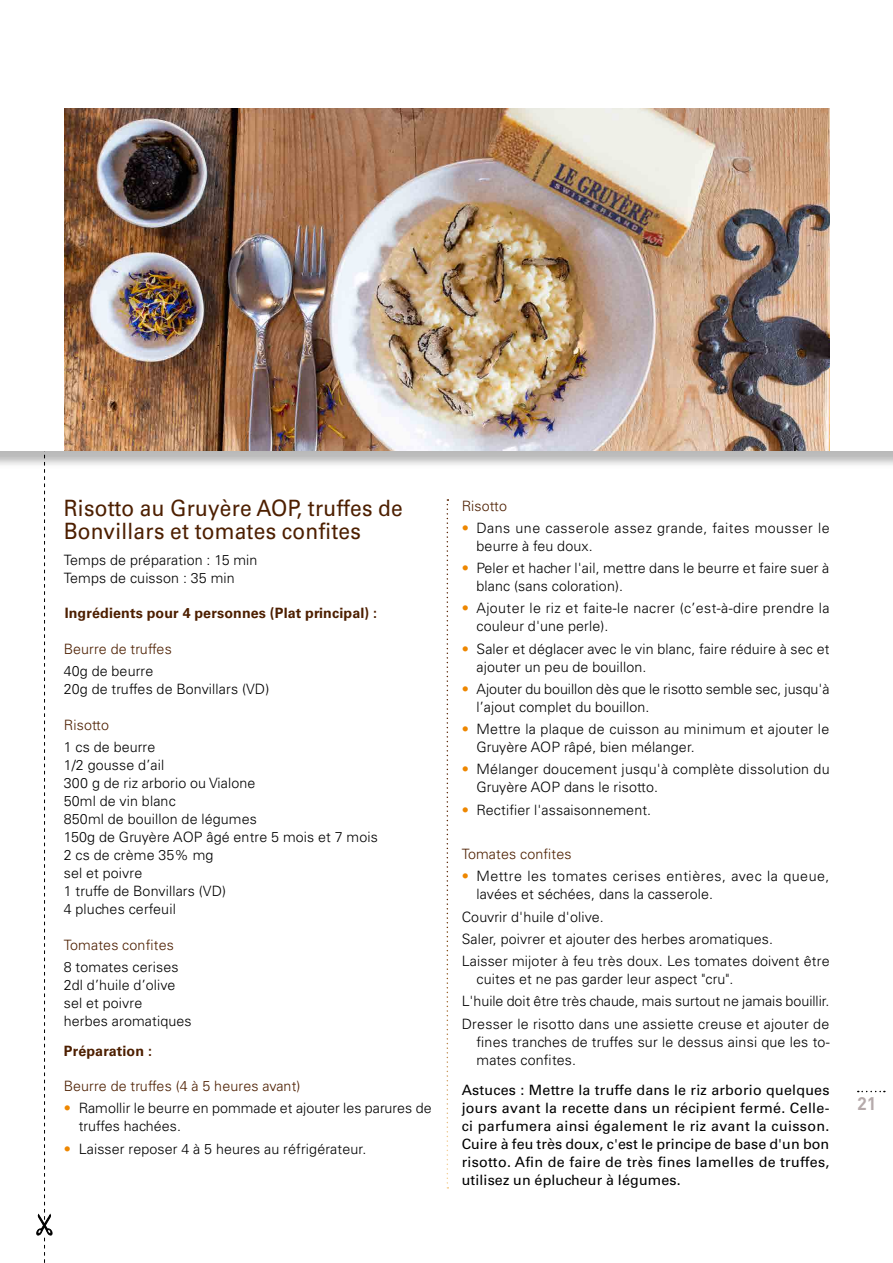
<style>
.page{position:relative;width:893px;height:1263px;background:#fff}
.page>*{position:absolute;margin:0;border:0;box-sizing:border-box;transform-origin:0 0}
.t1{font:22.5px/22.5px "Univers";letter-spacing:.01em;color:#4d1f00;scale:.93 1}
.t2{font:700 18px "DIN";color:#b5aaab}
.t3{font:300 14.25px/18px "Univers";letter-spacing:.01em;color:#000}
.t4{font:14.25px/18px "Univers";letter-spacing:.01em;color:#000;text-align:justify}
.t5{font:300 14.25px/18px "Univers";letter-spacing:.035em;color:#000}
.t6{font:300 14.25px "Univers";letter-spacing:.01em;color:#4d1f00}
.t7{font:700 14.25px "Univers";letter-spacing:.01em;color:#4d1f00}
.s1{color:#ee8700}
</style>
<div class="page">
<svg style="left:858px;top:1091px;width:27px;height:1px"></svg>
<svg style="left:36px;top:469px;width:16px;height:794px"></svg>
<div style="left:0;top:0;width:893px;height:469px;background:#000;opacity:.28"></div>
<div style="left:0;top:0;width:893px;height:450px;background:#fff"></div>
<svg style="left:447px;top:499px;width:1px;height:689px"></svg>
<img style="left:65px;top:108px;width:764px;height:342px">
<h1 class="t1" style="left:64px;top:497px;width:366px">Risotto au Gruyère AOP, truffes de<br>Bonvillars et tomates confites</h1>
<p class="t3" style="left:64px;top:551px;width:195px">Temps de préparation : 15 min<br>Temps de cuisson : 35 min</p>
<p class="t7" style="left:65px;top:605px;width:314px">Ingrédients pour 4 personnes (Plat principal) :</p>
<p class="t6" style="left:64px;top:640px;width:109px">Beurre de truffes</p>
<p class="t3" style="left:64px;top:662px;width:207px">40g de beurre<br>20g de truffes de Bonvillars (VD)</p>
<p class="t6" style="left:64px;top:716px;width:47px">Risotto</p>
<p class="t3" style="left:64px;top:738px;width:316px">1 cs de beurre<br>1/2 gousse d’ail<br>300 g de riz arborio ou Vialone<br>50ml de vin blanc<br>850ml de bouillon de légumes<br>150g de Gruyère AOP âgé entre 5 mois et 7 mois<br>2 cs de crème 35% mg<br>sel et poivre<br>1 truffe de Bonvillars (VD)<br>4 pluches cerfeuil</p>
<p class="t6" style="left:64px;top:936px;width:112px">Tomates confites</p>
<p class="t3" style="left:64px;top:958px;width:129px">8 tomates cerises<br>2dl d’huile d’olive sel et poivre<br>herbes aromatiques</p>
<p class="t7" style="left:64px;top:1043px;width:90px">Préparation :</p>
<p class="t6" style="left:64px;top:1077px;width:238px">Beurre de truffes (4 à 5 heures avant)</p>
<p class="t3" style="left:79px;top:1099px;width:354px;text-indent:-15px"><span class="s1">•</span> Ramollir le beurre en pommade et ajouter les parures de truffes hachées.</p>
<p class="t3" style="left:64px;top:1140px;width:304px"><span class="s1">•</span> Laisser reposer 4 à 5 heures au réfrigérateur.</p>
<p class="t6" style="left:462px;top:497px;width:47px">Risotto</p>
<p class="t5" style="left:477px;top:519px;width:355px;text-indent:-15px"><span class="s1">•</span> Dans une casserole assez grande, faites mousser le beurre à feu doux.</p>
<p class="t3" style="left:477px;top:559px;width:354px;text-indent:-15px"><span class="s1">•</span> Peler et hacher l'ail, mettre dans le beurre et faire suer à blanc (sans coloration).</p>
<p class="t3" style="left:477px;top:599px;width:355px;text-indent:-15px"><span class="s1">•</span> Ajouter le riz et faite-le nacrer (c’est-à-dire prendre la couleur d'une perle).</p>
<p class="t3" style="left:477px;top:639px;width:354px;text-indent:-15px"><span class="s1">•</span> Saler et déglacer avec le vin blanc, faire réduire à sec et ajouter un peu de bouillon.</p>
<p class="t3" style="left:477px;top:680px;width:354px;text-indent:-15px"><span class="s1">•</span> Ajouter du bouillon dès que le risotto semble sec, jusqu'à l’ajout complet du bouillon.</p>
<p class="t3" style="left:477px;top:720px;width:354px;text-indent:-15px"><span class="s1">•</span> Mettre la plaque de cuisson au minimum et ajouter le<br>Gruyère AOP râpé, bien mélanger.</p>
<p class="t3" style="left:477px;top:760px;width:355px;text-indent:-15px"><span class="s1">•</span> Mélanger doucement jusqu'à complète dissolution du<br>Gruyère AOP dans le risotto.</p>
<p class="t3" style="left:462px;top:801px;width:191px"><span class="s1">•</span> Rectifier l'assaisonnement.</p>
<p class="t6" style="left:462px;top:845px;width:112px">Tomates confites</p>
<p class="t5" style="left:477px;top:867px;width:355px;text-indent:-15px"><span class="s1">•</span> Mettre les tomates cerises entières, avec la queue, lavées et séchées, dans la casserole.</p>
<p class="t3" style="left:462px;top:905px;width:369px;line-height:22.2px">Couvrir d'huile d'olive.<br>Saler, poivrer et ajouter des herbes aromatiques.<br>Laisser mijoter à feu très doux. Les tomates doivent être</p>
<p class="t3" style="left:462px;top:968px;width:369px;line-height:22.2px;text-indent:15px">cuites et ne pas garder leur aspect "cru".<br>L'huile doit être très chaude, mais surtout ne jamais bouillir.<br>Dresser le risotto dans une assiette creuse et ajouter de</p>
<p class="t3" style="left:477px;top:1033px;width:355px">fines tranches de truffes sur le dessus ainsi que les to&shy;mates confites.</p>
<p class="t4" style="left:462px;top:1081px;width:369px">Astuces : Mettre la truffe dans le riz arborio quelques jours avant la recette dans un récipient fermé. Celle&shy;ci parfumera ainsi également le riz avant la cuisson.<br>Cuire à feu très doux, c'est le principe de base d'un bon risotto. Afin de faire de très fines lamelles de truffes, utilisez un éplucheur à légumes.</p>
<p class="t2" style="left:857px;top:1092px;width:21px">21</p>
</div>
